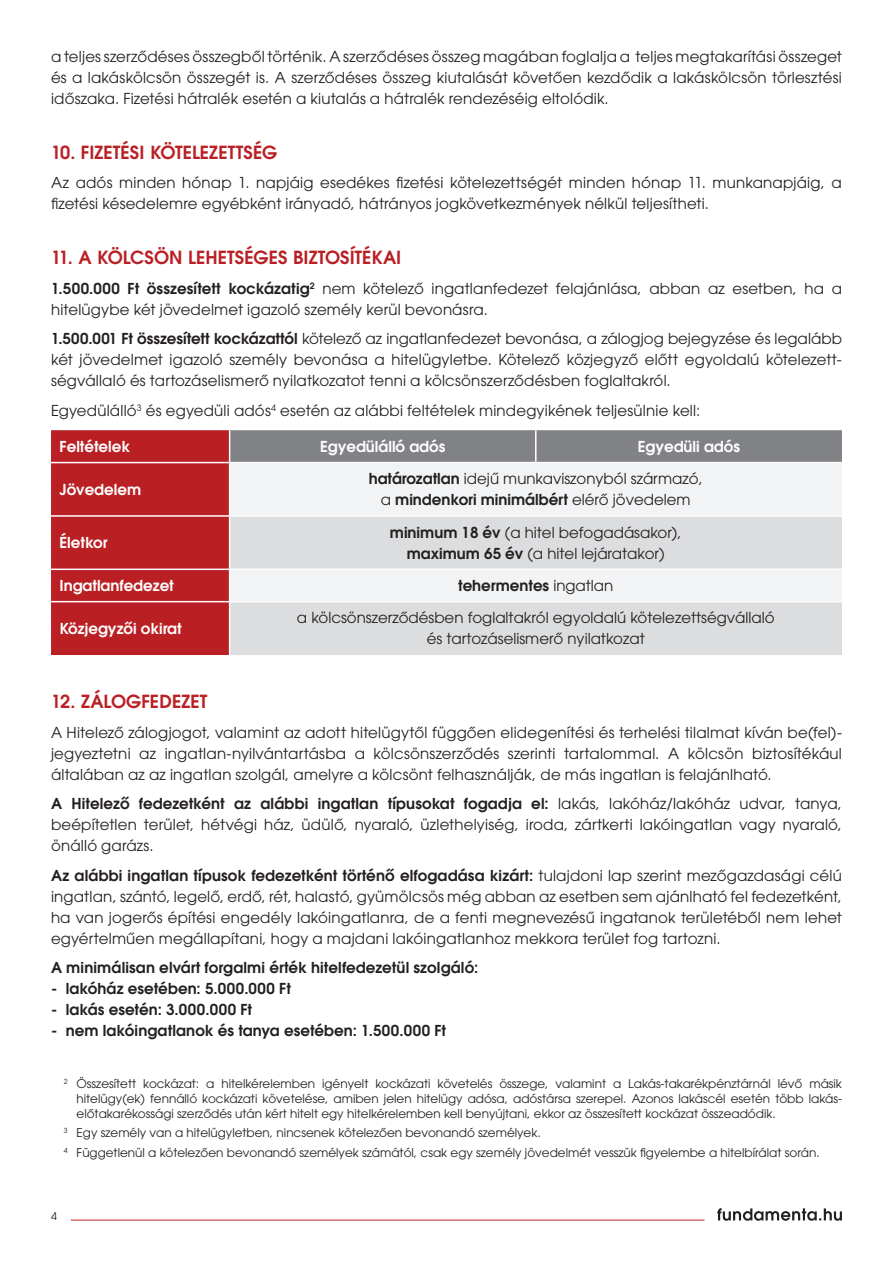
<style>
.page{position:relative;width:893px;height:1263px;background:#fff}
.page>*{position:absolute;margin:0;border:0;box-sizing:border-box;transform-origin:0 0}
.t1{font:600 18px "ITC Avant Garde Pro";color:#ba1f24}
.t2{font:15px/21px "ITC Avant Garde Pro";letter-spacing:.01em;color:#231f20;text-align:justify}
.t3{font:600 15px "ITC Avant Garde Pro";letter-spacing:.01em;color:#231f20}
.t4{font:600 15px "ITC Avant Garde Pro";color:#fff}
.t5{font:12px/15px "ITC Avant Garde Pro";color:#231f20;text-align:justify}
.t6{font:10.5px "ITC Avant Garde Pro";color:#231f20}
.s1{font-weight:600}
.s2{font-weight:400}
</style>
<div class="page">
<hr style="left:71px;top:1220px;width:633px;height:1px;background:#ba1f24">
<svg style="left:717px;top:1208px;width:125px;height:13px"></svg>
<svg style="left:51px;top:430px;width:791px;height:225px;background:#a74145"></svg>
<div style="left:230px;top:463px;width:612px;height:52px;background:#f2f3f4"></div>
<svg style="left:230px;top:517px;width:612px;height:138px;fill:#dcdddf"></svg>
<hr style="left:229px;top:430px;width:1px;height:32px;background:#fff">
<hr style="left:535px;top:430px;width:1px;height:32px;background:#fff">
<hr style="left:51px;top:462px;width:179px;height:1px;background:#fff">
<hr style="left:230px;top:462px;width:306px;height:1px;background:#fff">
<hr style="left:229px;top:463px;width:1px;height:52px;background:#fff">
<hr style="left:536px;top:462px;width:306px;height:1px;background:#fff">
<hr style="left:51px;top:515px;width:179px;height:2px;background:#fff">
<hr style="left:230px;top:515px;width:306px;height:2px;background:#fff">
<hr style="left:229px;top:517px;width:1px;height:51px;background:#fff">
<hr style="left:536px;top:515px;width:306px;height:2px;background:#fff">
<hr style="left:51px;top:568px;width:179px;height:2px;background:#fff">
<hr style="left:230px;top:568px;width:306px;height:2px;background:#fff">
<hr style="left:229px;top:570px;width:1px;height:31px;background:#fff">
<hr style="left:536px;top:568px;width:306px;height:2px;background:#fff">
<hr style="left:51px;top:601px;width:179px;height:1px;background:#fff">
<hr style="left:230px;top:601px;width:306px;height:1px;background:#fff">
<hr style="left:229px;top:602px;width:1px;height:53px;background:#fff">
<hr style="left:536px;top:601px;width:306px;height:1px;background:#fff">
<p class="t2" style="left:51px;top:46px;width:792px">a teljes szerződéses összegből történik. A szerződéses összeg magában foglalja a teljes megtakarítási összeget és a lakáskölcsön összegét is. A szerződéses összeg kiutalását követően kezdődik a lakáskölcsön törlesztési időszaka. Fizetési hátralék esetén a kiutalás a hátralék rendezéséig eltolódik.</p>
<p class="t1" style="left:51px;top:141px;width:228px">10. FIZETÉSI KÖTELEZETTSÉG</p>
<p class="t2" style="left:51px;top:172px;width:792px">Az adós minden hónap 1. napjáig esedékes fizetési kötelezettségét minden hónap 11. munkanapjáig, a fizetési késedelemre egyébként irányadó, hátrányos jogkövetkezmények nélkül teljesítheti.</p>
<p class="t1" style="left:51px;top:246px;width:352px">11. A KÖLCSÖN LEHETSÉGES BIZTOSÍTÉKAI</p>
<p class="t2" style="left:51px;top:277px;width:792px"><span class="s1">1.500.000 Ft összesített kockázatig</span><sup>2</sup> nem kötelező ingatlanfedezet felajánlása, abban az esetben, ha a hitelügybe két jövedelmet igazoló személy kerül bevonásra.</p>
<p class="t2" style="left:51px;top:328px;width:792px"><span class="s1">1.500.001 Ft összesített kockázattól</span> kötelező az ingatlanfedezet bevonása, a zálogjog bejegyzése és legalább két jövedelmet igazoló személy bevonása a hitelügyletbe. Kötelező közjegyző előtt egyoldalú kötelezett&shy;ségvállaló és tartozáselismerő nyilatkozatot tenni a kölcsönszerződésben foglaltakról.</p>
<p class="t2" style="left:51px;top:399px;width:651px">Egyedülálló<sup>3</sup> és egyedüli adós<sup>4</sup> esetén az alábbi feltételek mindegyikének teljesülnie kell:</p>
<p class="t4" style="left:60px;top:437px;width:72px">Feltételek</p>
<p class="t4" style="left:320px;top:437px;width:127px">Egyedülálló adós</p>
<p class="t4" style="left:638px;top:437px;width:104px">Egyedüli adós</p>
<p class="t4" style="left:60px;top:479px;width:83px">Jövedelem</p>
<p class="t2" style="left:369px;top:468px;width:336px;text-align:center"><span class="s1">határozatlan</span> idejű munkaviszonyból származó, a <span class="s1">mindenkori minimálbért</span> elérő jövedelem</p>
<p class="t4" style="left:60px;top:533px;width:50px">Életkor</p>
<p class="t2" style="left:390px;top:521px;width:293px;text-align:center"><span class="s1">minimum 18 év</span> (a hitel befogadásakor), <span class="s1">maximum 65 év</span> (a hitel lejáratakor)</p>
<p class="t4" style="left:60px;top:576px;width:116px">Ingatlanfedezet</p>
<p class="t3" style="left:458px;top:576px;width:157px">tehermentes <span class="s2">ingatlan</span></p>
<p class="t4" style="left:60px;top:618px;width:124px">Közjegyzői okirat</p>
<p class="t2" style="left:297px;top:607px;width:479px;text-align:center">a kölcsönszerződésben foglaltakról egyoldalú kötelezettségvállaló és tartozáselismerő nyilatkozat</p>
<p class="t1" style="left:51px;top:690px;width:158px">12. ZÁLOGFEDEZET</p>
<p class="t2" style="left:51px;top:721px;width:792px">A Hitelező zálogjogot, valamint az adott hitelügytől függően elidegenítési és terhelési tilalmat kíván be(fel)- jegyeztetni az ingatlan-nyilvántartásba a kölcsönszerződés szerinti tartalommal. A kölcsön biztosítékául általában az az ingatlan szolgál, amelyre a kölcsönt felhasználják, de más ingatlan is felajánlható.</p>
<p class="t2" style="left:51px;top:793px;width:792px"><span class="s1">A Hitelező fedezetként az alábbi ingatlan típusokat fogadja el:</span> lakás, lakóház/lakóház udvar, tanya, beépítetlen terület, hétvégi ház, üdülő, nyaraló, üzlethelyiség, iroda, zártkerti lakóingatlan vagy nyaraló, önálló garázs.</p>
<p class="t2" style="left:51px;top:864px;width:792px"><span class="s1">Az alábbi ingatlan típusok fedezetként történő elfogadása kizárt:</span> tulajdoni lap szerint mezőgazdasági célú ingatlan, szántó, legelő, erdő, rét, halastó, gyümölcsös még abban az esetben sem ajánlható fel fedezetként, ha van jogerős építési engedély lakóingatlanra, de a fenti megnevezésű ingatanok területéből nem lehet egyértelműen megállapítani, hogy a majdani lakóingatlanhoz mekkora terület fog tartozni.</p>
<p class="t3" style="left:51px;top:958px;width:429px">A minimálisan elvárt forgalmi érték hitelfedezetül szolgáló:</p>
<p class="t3" style="left:51px;top:979px;width:241px">- lakóház esetében: 5.000.000 Ft</p>
<p class="t3" style="left:51px;top:1000px;width:203px">- lakás esetén: 3.000.000 Ft</p>
<p class="t3" style="left:51px;top:1021px;width:396px">- nem lakóingatlanok és tanya esetében: 1.500.000 Ft</p>
<p class="t5" style="left:77px;top:1076px;width:767px;text-indent:-13px"><sup>2</sup> Összesített kockázat: a hitelkérelemben igényelt kockázati követelés összege, valamint a Lakás-takarékpénztárnál lévő másik hitelügy(ek) fennálló kockázati követelése, amiben jelen hitelügy adósa, adóstársa szerepel. Azonos lakáscél esetén több lakás&shy;előtakarékossági szerződés után kért hitelt egy hitelkérelemben kell benyújtani, ekkor az összesített kockázat összeadódik.</p>
<p class="t5" style="left:64px;top:1123px;width:757px;line-height:19.2px"><sup>3</sup> Egy személy van a hitelügyletben, nincsenek kötelezően bevonandó személyek.<br><sup>4</sup> Függetlenül a kötelezően bevonandó személyek számától, csak egy személy jövedelmét vesszük figyelembe a hitelbírálat során.</p>
<p class="t6" style="left:51px;top:1210px;width:7px">4</p>
</div>
